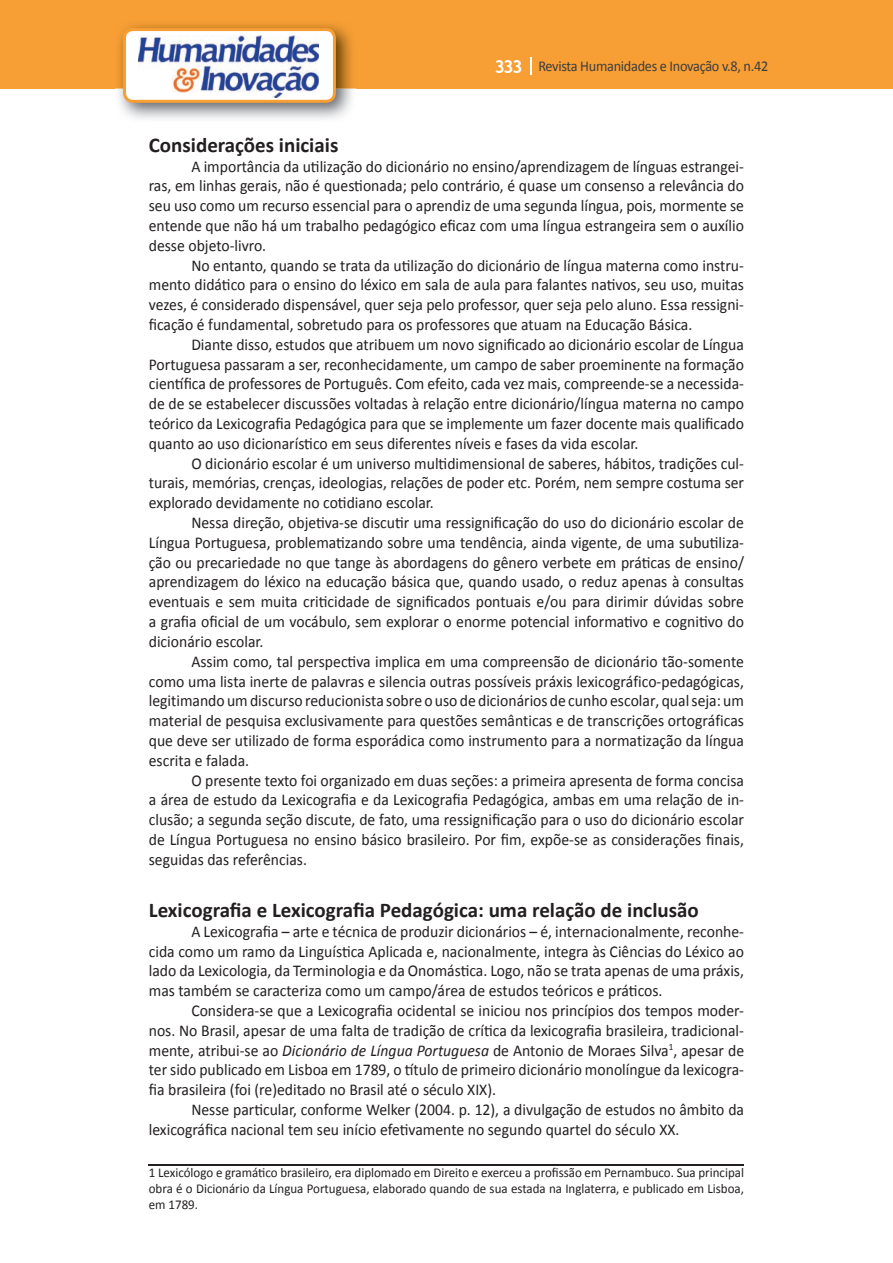
<style>
.page{position:relative;width:893px;height:1263px;background:#fff}
.page>*{position:absolute;margin:0;border:0;box-sizing:border-box;transform-origin:0 0}
.t1{font:700 21px "Calibri";color:#231f20}
.t2{font:16.5px/19.8px "Calibri";color:#231f20;text-align:justify;scale:.95 1}
.t3{font:15px "Calibri";letter-spacing:-.02em;color:#3e3e3f;scale:.95 1}
.t4{font:13.5px/16.2px "Calibri";color:#231f20;text-align:justify;scale:.96 1}
.s1{font-family:"Trebuchet MS";font-weight:700;font-size:18px;color:#fff}
.s2{font-style:italic}
</style>
<div class="page">
<div style="left:0;top:0;width:893px;height:88px;background:#f79e34"></div>
<svg style="left:530px;top:57px;width:2px;height:18px"></svg>
<img style="left:115px;top:24px;width:241px;height:95px">
<svg style="left:123px;top:28px;width:213px;height:75px"></svg>
<hr style="left:149px;top:1164px;width:595px;height:1px;background:#231f20">
<p class="t3" style="left:495px;top:57px;width:290px"><span class="s1">333</span> Revista Humanidades e Inovação v.8, n.42</p>
<p class="t1" style="left:149px;top:131px;width:191px">Considerações iniciais</p>
<p class="t2" style="left:149px;top:156px;width:628px;text-indent:43px">A importância da utilização do dicionário no ensino/aprendizagem de línguas estrangei&shy;ras, em linhas gerais, não é questionada; pelo contrário, é quase um consenso a relevância do seu uso como um recurso essencial para o aprendiz de uma segunda língua, pois, mormente se entende que não há um trabalho pedagógico eficaz com uma língua estrangeira sem o auxílio desse objeto-livro.</p>
<p class="t2" style="left:149px;top:255px;width:628px;text-indent:43px">No entanto, quando se trata da utilização do dicionário de língua materna como instru&shy;mento didático para o ensino do léxico em sala de aula para falantes nativos, seu uso, muitas vezes, é considerado dispensável, quer seja pelo professor, quer seja pelo aluno. Essa ressigni&shy;ficação é fundamental, sobretudo para os professores que atuam na Educação Básica.</p>
<p class="t2" style="left:149px;top:334px;width:628px;text-indent:43px">Diante disso, estudos que atribuem um novo significado ao dicionário escolar de Língua Portuguesa passaram a ser, reconhecidamente, um campo de saber proeminente na formação científica de professores de Português. Com efeito, cada vez mais, compreende-se a necessida&shy;de de se estabelecer discussões voltadas à relação entre dicionário/língua materna no campo teórico da Lexicografia Pedagógica para que se implemente um fazer docente mais qualificado quanto ao uso dicionarístico em seus diferentes níveis e fases da vida escolar.</p>
<p class="t2" style="left:149px;top:453px;width:628px;text-indent:43px">O dicionário escolar é um universo multidimensional de saberes, hábitos, tradições cul&shy;turais, memórias, crenças, ideologias, relações de poder etc. Porém, nem sempre costuma ser explorado devidamente no cotidiano escolar.</p>
<p class="t2" style="left:149px;top:513px;width:628px;text-indent:43px">Nessa direção, objetiva-se discutir uma ressignificação do uso do dicionário escolar de Língua Portuguesa, problematizando sobre uma tendência, ainda vigente, de uma subutiliza&shy;ção ou precariedade no que tange às abordagens do gênero verbete em práticas de ensino/ aprendizagem do léxico na educação básica que, quando usado, o reduz apenas à consultas eventuais e sem muita criticidade de significados pontuais e/ou para dirimir dúvidas sobre a grafia oficial de um vocábulo, sem explorar o enorme potencial informativo e cognitivo do dicionário escolar.</p>
<p class="t2" style="left:149px;top:651px;width:628px;text-indent:43px">Assim como, tal perspectiva implica em uma compreensão de dicionário tão-somente como uma lista inerte de palavras e silencia outras possíveis práxis lexicográfico-pedagógicas, legitimando um discurso reducionista sobre o uso de dicionários de cunho escolar, qual seja: um material de pesquisa exclusivamente para questões semânticas e de transcrições ortográficas que deve ser utilizado de forma esporádica como instrumento para a normatização da língua escrita e falada.</p>
<p class="t2" style="left:149px;top:770px;width:628px;text-indent:43px">O presente texto foi organizado em duas seções: a primeira apresenta de forma concisa a área de estudo da Lexicografia e da Lexicografia Pedagógica, ambas em uma relação de in&shy;clusão; a segunda seção discute, de fato, uma ressignificação para o uso do dicionário escolar de Língua Portuguesa no ensino básico brasileiro. Por fim, expõe-se as considerações finais, seguidas das referências.</p>
<p class="t1" style="left:149px;top:896px;width:552px">Lexicografia e Lexicografia Pedagógica: uma relação de inclusão</p>
<p class="t2" style="left:149px;top:921px;width:628px;text-indent:43px">A Lexicografia – arte e técnica de produzir dicionários – é, internacionalmente, reconhe&shy;cida como um ramo da Linguística Aplicada e, nacionalmente, integra às Ciências do Léxico ao lado da Lexicologia, da Terminologia e da Onomástica. Logo, não se trata apenas de uma práxis, mas também se caracteriza como um campo/área de estudos teóricos e práticos.</p>
<p class="t2" style="left:149px;top:1000px;width:628px;text-indent:43px">Considera-se que a Lexicografia ocidental se iniciou nos princípios dos tempos moder&shy;nos. No Brasil, apesar de uma falta de tradição de crítica da lexicografia brasileira, tradicional&shy;mente, atribui-se ao <span class="s2">Dicionário de Língua Portuguesa</span> de Antonio de Moraes Silva<sup>1</sup>, apesar de ter sido publicado em Lisboa em 1789, o título de primeiro dicionário monolíngue da lexicogra&shy;fia brasileira (foi (re)editado no Brasil até o século XIX).</p>
<p class="t2" style="left:149px;top:1099px;width:628px;text-indent:43px">Nesse particular, conforme Welker (2004. p. 12), a divulgação de estudos no âmbito da lexicográfica nacional tem seu início efetivamente no segundo quartel do século XX.</p>
<p class="t4" style="left:149px;top:1164px;width:621px">1 Lexicólogo e gramático brasileiro, era diplomado em Direito e exerceu a profissão em Pernambuco. Sua principal obra é o Dicionário da Língua Portuguesa, elaborado quando de sua estada na Inglaterra, e publicado em Lisboa, em 1789.</p>
</div>
